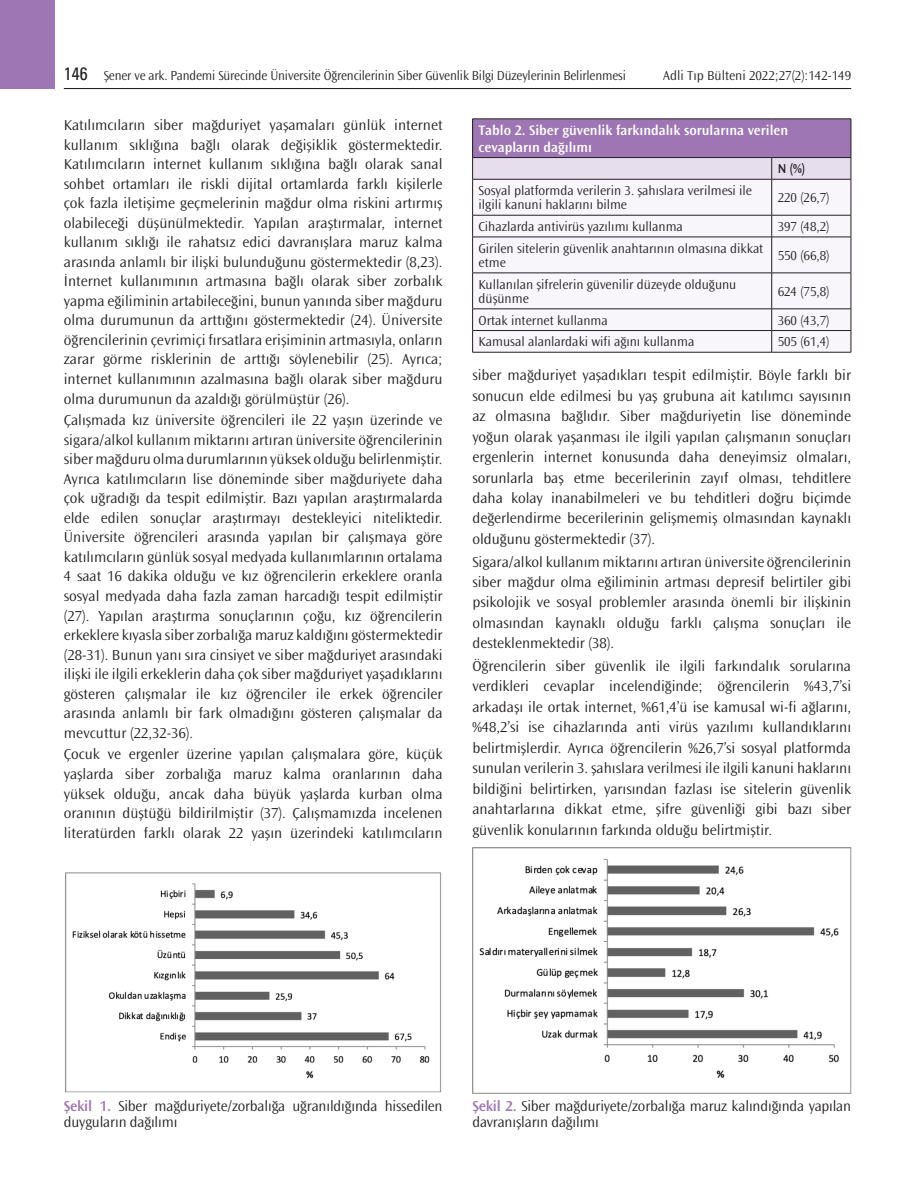
<style>
.page{position:relative;width:915px;height:1191px;background:#fff}
.page>*{position:absolute;margin:0;border:0;box-sizing:border-box;transform-origin:0 0}
.t1{font:300 15px/19.5px "Ocean Sans Std";color:#231f20;text-align:justify}
.t2{font:600 14.25px/16.5px "Ocean Sans Std";color:#fff}
.t3{font:300 13.5px/14.2px "Ocean Sans Std";color:#231f20}
.t4{font:300 13.5px "Ocean Sans Std";color:#231f20;scale:.96 1}
.t5{font:600 13.5px "Ocean Sans Std";color:#231f20}
.s1{font-family:"Univers Condensed Tr";font-weight:400;font-size:18px}
.s2{font-weight:600;color:#9e76b3}
</style>
<div class="page">
<div style="left:0;top:0;width:55px;height:89px;background:#9e76b3"></div>
<hr style="left:64px;top:88px;width:786px;height:1px;background:#231f20">
<div style="left:472px;top:119px;width:378px;height:39px;background:#9e76b3"></div>
<div style="left:473px;top:180px;width:377px;height:172px;background:#f8f6fa"></div>
<hr style="left:771px;top:179px;width:1px;height:36px;background:#231f20">
<hr style="left:472px;top:215px;width:299px;height:1px;background:#231f20">
<hr style="left:771px;top:215px;width:79px;height:1px;background:#231f20">
<svg style="left:771px;top:215px;width:1px;height:22px"></svg>
<hr style="left:472px;top:237px;width:299px;height:1px;background:#231f20">
<hr style="left:771px;top:237px;width:79px;height:1px;background:#231f20">
<hr style="left:771px;top:237px;width:1px;height:36px;background:#231f20">
<hr style="left:472px;top:273px;width:299px;height:1px;background:#231f20">
<hr style="left:771px;top:273px;width:79px;height:1px;background:#231f20">
<hr style="left:771px;top:273px;width:1px;height:36px;background:#231f20">
<hr style="left:472px;top:308px;width:299px;height:1px;background:#231f20">
<hr style="left:771px;top:308px;width:79px;height:1px;background:#231f20">
<hr style="left:472px;top:330px;width:299px;height:1px;background:#231f20">
<hr style="left:771px;top:330px;width:79px;height:1px;background:#231f20">
<svg style="left:771px;top:309px;width:1px;height:43px"></svg>
<hr style="left:472px;top:179px;width:1px;height:36px;background:#231f20">
<hr style="left:850px;top:179px;width:1px;height:36px;background:#231f20">
<svg style="left:472px;top:215px;width:1px;height:22px"></svg>
<svg style="left:850px;top:215px;width:1px;height:22px"></svg>
<hr style="left:472px;top:237px;width:1px;height:36px;background:#231f20">
<hr style="left:850px;top:237px;width:1px;height:36px;background:#231f20">
<hr style="left:472px;top:273px;width:1px;height:36px;background:#231f20">
<hr style="left:850px;top:273px;width:1px;height:36px;background:#231f20">
<svg style="left:472px;top:309px;width:1px;height:43px"></svg>
<svg style="left:850px;top:309px;width:1px;height:43px"></svg>
<hr style="left:472px;top:352px;width:299px;height:1px;background:#231f20">
<hr style="left:771px;top:352px;width:79px;height:1px;background:#231f20">
<hr style="left:472px;top:119px;width:299px;height:1px;background:#231f20">
<hr style="left:472px;top:119px;width:1px;height:38px;background:#231f20">
<hr style="left:771px;top:119px;width:79px;height:1px;background:#231f20">
<hr style="left:850px;top:119px;width:1px;height:38px;background:#231f20">
<hr style="left:472px;top:157px;width:299px;height:1px;background:#231f20">
<hr style="left:771px;top:157px;width:79px;height:1px;background:#231f20">
<svg style="left:472px;top:158px;width:379px;height:21px;background:#e1d8e8"></svg>
<hr style="left:472px;top:179px;width:299px;height:1px;background:#231f20">
<hr style="left:771px;top:179px;width:79px;height:1px;background:#231f20">
<img style="left:65px;top:872px;width:377px;height:221px">
<img style="left:472px;top:848px;width:378px;height:245px">
<p class="t4" style="left:64px;top:68px;width:587px"><span class="s1">146</span> Şener ve ark. Pandemi Sürecinde Üniversite Öğrencilerinin Siber Güvenlik Bilgi Düzeylerinin Belirlenmesi</p>
<p class="t3" style="left:663px;top:68px;width:189px">Adli Tıp Bülteni 2022;27(2):142-149</p>
<p class="t1" style="left:64px;top:115px;width:380px">Katılımcıların siber mağduriyet yaşamaları günlük internet kullanım sıklığına bağlı olarak değişiklik göstermektedir.<br>Katılımcıların internet kullanım sıklığına bağlı olarak sanal sohbet ortamları ile riskli dijital ortamlarda farklı kişilerle çok fazla iletişime geçmelerinin mağdur olma riskini artırmış olabileceği düşünülmektedir. Yapılan araştırmalar, internet kullanım sıklığı ile rahatsız edici davranışlara maruz kalma arasında anlamlı bir ilişki bulunduğunu göstermektedir (8,23).<br>İnternet kullanımının artmasına bağlı olarak siber zorbalık yapma eğiliminin artabileceğini, bunun yanında siber mağduru olma durumunun da arttığını göstermektedir (24). Üniversite öğrencilerinin çevrimiçi fırsatlara erişiminin artmasıyla, onların zarar görme risklerinin de arttığı söylenebilir (25). Ayrıca; internet kullanımının azalmasına bağlı olarak siber mağduru olma durumunun da azaldığı görülmüştür (26).</p>
<p class="t1" style="left:64px;top:411px;width:380px">Çalışmada kız üniversite öğrencileri ile 22 yaşın üzerinde ve sigara/alkol kullanım miktarını artıran üniversite öğrencilerinin siber mağduru olma durumlarının yüksek olduğu belirlenmiştir.<br>Ayrıca katılımcıların lise döneminde siber mağduriyete daha çok uğradığı da tespit edilmiştir. Bazı yapılan araştırmalarda elde edilen sonuçlar araştırmayı destekleyici niteliktedir.<br>Üniversite öğrencileri arasında yapılan bir çalışmaya göre katılımcıların günlük sosyal medyada kullanımlarının ortalama 4 saat 16 dakika olduğu ve kız öğrencilerin erkeklere oranla sosyal medyada daha fazla zaman harcadığı tespit edilmiştir (27). Yapılan araştırma sonuçlarının çoğu, kız öğrencilerin erkeklere kıyasla siber zorbalığa maruz kaldığını göstermektedir (28-31). Bunun yanı sıra cinsiyet ve siber mağduriyet arasındaki ilişki ile ilgili erkeklerin daha çok siber mağduriyet yaşadıklarını gösteren çalışmalar ile kız öğrenciler ile erkek öğrenciler arasında anlamlı bir fark olmadığını gösteren çalışmalar da mevcuttur (22,32-36).</p>
<p class="t1" style="left:64px;top:745px;width:380px">Çocuk ve ergenler üzerine yapılan çalışmalara göre, küçük yaşlarda siber zorbalığa maruz kalma oranlarının daha yüksek olduğu, ancak daha büyük yaşlarda kurban olma oranının düştüğü bildirilmiştir (37). Çalışmamızda incelenen literatürden farklı olarak 22 yaşın üzerindeki katılımcıların</p>
<p class="t2" style="left:478px;top:122px;width:311px">Tablo 2. Siber güvenlik farkındalık sorularına verilen cevapların dağılımı</p>
<p class="t5" style="left:777px;top:161px;width:29px">N (%)</p>
<p class="t3" style="left:478px;top:184px;width:275px">Sosyal platformda verilerin 3. şahıslara verilmesi ile ilgili kanuni haklarını bilme</p>
<p class="t3" style="left:777px;top:191px;width:53px">220 (26,7)</p>
<p class="t3" style="left:478px;top:220px;width:206px">Cihazlarda antivirüs yazılımı kullanma</p>
<p class="t3" style="left:777px;top:220px;width:53px">397 (48,2)</p>
<p class="t3" style="left:478px;top:241px;width:286px">Girilen sitelerin güvenlik anahtarının olmasına dikkat etme</p>
<p class="t3" style="left:777px;top:248px;width:53px">550 (66,8)</p>
<p class="t3" style="left:478px;top:277px;width:259px">Kullanılan şifrelerin güvenilir düzeyde olduğunu düşünme</p>
<p class="t3" style="left:777px;top:284px;width:53px">624 (75,8)</p>
<p class="t3" style="left:478px;top:313px;width:131px">Ortak internet kullanma</p>
<p class="t3" style="left:777px;top:313px;width:53px">360 (43,7)</p>
<p class="t3" style="left:478px;top:335px;width:217px">Kamusal alanlardaki wifi ağını kullanma</p>
<p class="t3" style="left:777px;top:335px;width:53px">505 (61,4)</p>
<p class="t1" style="left:472px;top:365px;width:380px;line-height:20.4px">siber mağduriyet yaşadıkları tespit edilmiştir. Böyle farklı bir sonucun elde edilmesi bu yaş grubuna ait katılımcı sayısının az olmasına bağlıdır. Siber mağduriyetin lise döneminde yoğun olarak yaşanması ile ilgili yapılan çalışmanın sonuçları ergenlerin internet konusunda daha deneyimsiz olmaları, sorunlarla baş etme becerilerinin zayıf olması, tehditlere daha kolay inanabilmeleri ve bu tehditleri doğru biçimde değerlendirme becerilerinin gelişmemiş olmasından kaynaklı olduğunu göstermektedir (37).</p>
<p class="t1" style="left:472px;top:551px;width:380px;line-height:20.4px">Sigara/alkol kullanım miktarını artıran üniversite öğrencilerinin siber mağdur olma eğiliminin artması depresif belirtiler gibi psikolojik ve sosyal problemler arasında önemli bir ilişkinin olmasından kaynaklı olduğu farklı çalışma sonuçları ile desteklenmektedir (38).</p>
<p class="t1" style="left:472px;top:656px;width:380px;line-height:20.4px">Öğrencilerin siber güvenlik ile ilgili farkındalık sorularına verdikleri cevaplar incelendiğinde; öğrencilerin %43,7’si arkadaşı ile ortak internet, %61,4’ü ise kamusal wi-fi ağlarını, %48,2’si ise cihazlarında anti virüs yazılımı kullandıklarını belirtmişlerdir. Ayrıca öğrencilerin %26,7’si sosyal platformda sunulan verilerin 3. şahıslara verilmesi ile ilgili kanuni haklarını bildiğini belirtirken, yarısından fazlası ise sitelerin güvenlik anahtarlarına dikkat etme, şifre güvenliği gibi bazı siber güvenlik konularının farkında olduğu belirtmiştir.</p>
<p class="t1" style="left:64px;top:1097px;width:380px;line-height:16.5px"><span class="s2">Şekil 1.</span> Siber mağduriyete/zorbalığa uğranıldığında hissedilen duyguların dağılımı</p>
<p class="t1" style="left:472px;top:1097px;width:380px;line-height:16.5px"><span class="s2">Şekil 2.</span> Siber mağduriyete/zorbalığa maruz kalındığında yapılan davranışların dağılımı</p>
</div>
